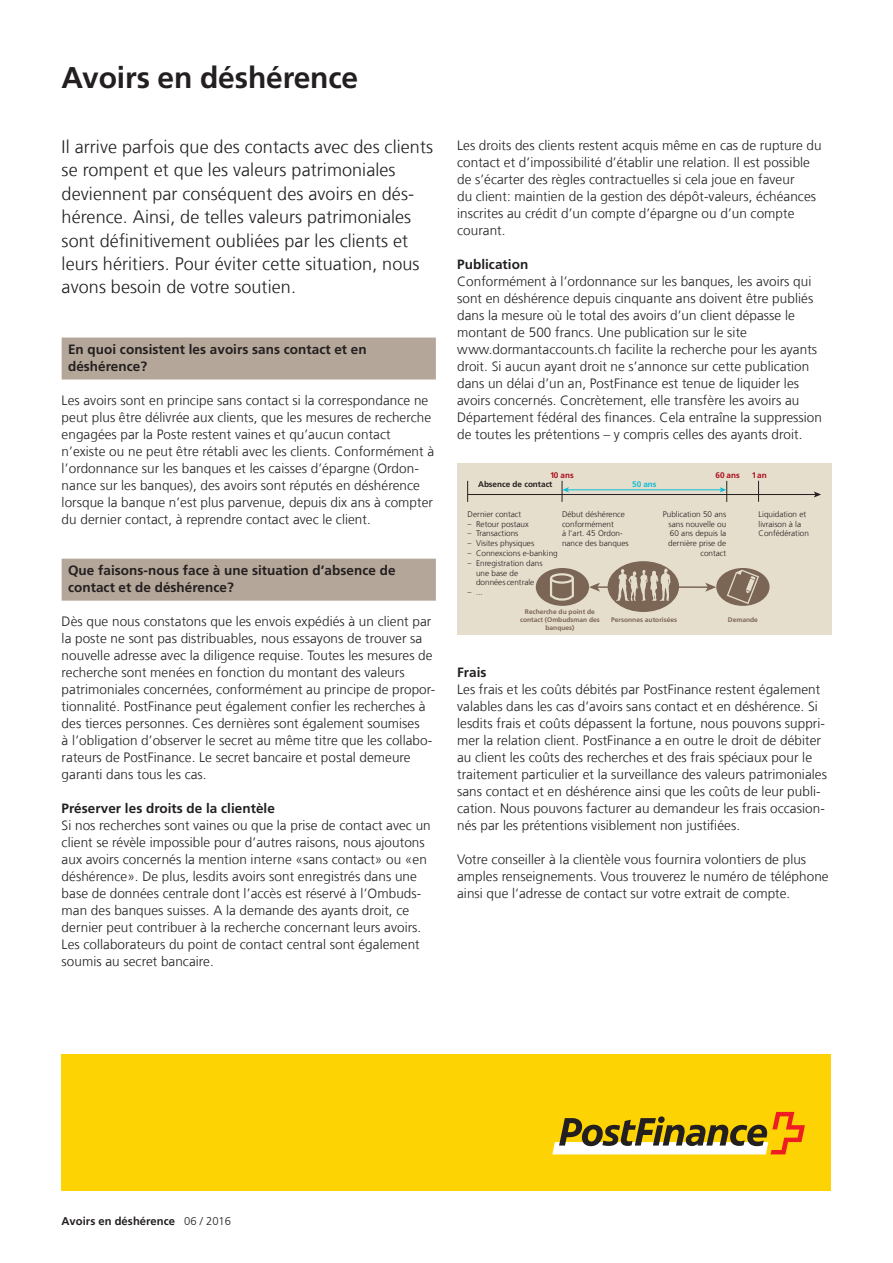
<style>
.page{position:relative;width:893px;height:1263px;background:#fff}
.page>*{position:absolute;margin:0;border:0;box-sizing:border-box;transform-origin:0 0}
.t1{font:700 30px "Frutiger LT Com";letter-spacing:-.005em;color:#231f20}
.t2{font:300 18px/23.4px "Frutiger LT Com";letter-spacing:.005em;color:#231f20}
.t3{font:300 13.5px/17px "Frutiger LT Com";letter-spacing:.005em;color:#231f20}
.t4{font:700 13.5px/17px "Frutiger LT Com";letter-spacing:.005em;color:#231f20}
.t5{font:700 11.25px "Frutiger LT Com";letter-spacing:.005em;color:#231f20}
.t6{font:300 8.1px/9.8px "Frutiger LT Com";color:#231f20}
.t7{font:700 8.1px "Frutiger LT Com";color:#231f20}
.t8{font:700 8.1px "Frutiger LT Com";color:#ab0b1b}
.t9{font:700 8.1px "Frutiger LT Com";color:#0dbcd7}
.t10{font:700 6.75px/7.9px "Frutiger LT Com";color:#7b6656;text-align:center}
.s1{font-weight:300}
</style>
<div class="page">
<div style="left:62px;top:1054px;width:769px;height:137px;background:#fed304"></div>
<svg style="left:552px;top:1112px;width:253px;height:42px"></svg>
<div style="left:62px;top:337px;width:374px;height:42px;background:#b4a698"></div>
<div style="left:62px;top:559px;width:374px;height:42px;background:#b4a698"></div>
<div style="left:457px;top:463px;width:375px;height:171px;background:#e6decc"></div>
<hr style="left:468px;top:494px;width:348px;height:1px;background:#231f20">
<svg style="left:814px;top:491px;width:7px;height:6px"></svg>
<svg style="left:467px;top:481px;width:1px;height:21px"></svg>
<svg style="left:758px;top:481px;width:1px;height:21px"></svg>
<hr style="left:567px;top:489px;width:155px;height:1px;background:#0dbcd7">
<svg style="left:562px;top:481px;width:7px;height:21px"></svg>
<svg style="left:720px;top:481px;width:7px;height:21px"></svg>
<div style="left:608px;top:561px;width:71px;height:51px;background:#7b6656;border-radius:50%"></div>
<svg style="left:616px;top:569px;width:55px;height:32px"></svg>
<div style="left:536px;top:568px;width:53px;height:38px;background:#7b6656;border-radius:50%"></div>
<div style="left:716px;top:568px;width:53px;height:38px;background:#7b6656;border-radius:50%"></div>
<svg style="left:727px;top:570px;width:32px;height:34px"></svg>
<svg style="left:589px;top:583px;width:19px;height:9px"></svg>
<hr style="left:678px;top:586px;width:30px;height:2px;background:#7b6656">
<svg style="left:705px;top:583px;width:11px;height:9px"></svg>
<div style="left:550px;top:573px;width:24px;height:11px;border:2px solid #e6decc;border-radius:50%"></div>
<svg style="left:550px;top:576px;width:24px;height:25px"></svg>
<h1 class="t1" style="left:62px;top:60px;width:298px">Avoirs en déshérence</h1>
<p class="t2" style="left:62px;top:135px;width:373px">Il arrive parfois que des contacts avec des clients se rompent et que les valeurs patrimoniales deviennent par conséquent des avoirs en dés&shy;hérence. Ainsi, de telles valeurs patrimoniales sont définitivement oubliées par les clients et leurs héritiers. Pour éviter cette situation, nous avons besoin de votre soutien.</p>
<h2 class="t4" style="left:68px;top:341px;width:300px">En quoi consistent les avoirs sans contact et en déshérence?</h2>
<p class="t3" style="left:62px;top:392px;width:374px">Les avoirs sont en principe sans contact si la correspondance ne peut plus être délivrée aux clients, que les mesures de recherche engagées par la Poste restent vaines et qu’aucun contact n’existe ou ne peut être rétabli avec les clients. Conformément à l’ordonnance sur les banques et les caisses d’épargne (Ordon&shy;nance sur les banques), des avoirs sont réputés en déshérence lorsque la banque n’est plus parvenue, depuis dix ans à compter du dernier contact, à reprendre contact avec le client.</p>
<h2 class="t4" style="left:68px;top:562px;width:329px">Que faisons-nous face à une situation d’absence de contact et de déshérence?</h2>
<p class="t3" style="left:62px;top:613px;width:375px">Dès que nous constatons que les envois expédiés à un client par la poste ne sont pas distribuables, nous essayons de trouver sa nouvelle adresse avec la diligence requise. Toutes les mesures de recherche sont menées en fonction du montant des valeurs patrimoniales concernées, conformément au principe de propor&shy;tionnalité. PostFinance peut également confier les recherches à des tierces personnes. Ces dernières sont également soumises<br>à l’obligation d’observer le secret au même titre que les collabo&shy;rateurs de PostFinance. Le secret bancaire et postal demeure garanti dans tous les cas.</p>
<h3 class="t4" style="left:62px;top:800px;width:215px">Préserver les droits de la clientèle</h3>
<p class="t3" style="left:62px;top:817px;width:371px">Si nos recherches sont vaines ou que la prise de contact avec un client se révèle impossible pour d’autres raisons, nous ajoutons aux avoirs concernés la mention interne «sans contact» ou «en déshérence». De plus, lesdits avoirs sont enregistrés dans une base de données centrale dont l’accès est réservé à l’Ombuds&shy;man des banques suisses. A la demande des ayants droit, ce dernier peut contribuer à la recherche concernant leurs avoirs.<br>Les collaborateurs du point de contact central sont également soumis au secret bancaire.</p>
<p class="t3" style="left:457px;top:137px;width:366px">Les droits des clients restent acquis même en cas de rupture du contact et d’impossibilité d’établir une relation. Il est possible de s’écarter des règles contractuelles si cela joue en faveur<br>du client: maintien de la gestion des dépôt-valeurs, échéances inscrites au crédit d’un compte d’épargne ou d’un compte courant.</p>
<h3 class="t4" style="left:457px;top:256px;width:73px">Publication</h3>
<p class="t3" style="left:457px;top:273px;width:366px">Conformément à l’ordonnance sur les banques, les avoirs qui sont en déshérence depuis cinquante ans doivent être publiés dans la mesure où le total des avoirs d’un client dépasse le montant de 500 francs. Une publication sur le site<br>w ww.dormantaccounts.ch facilite la recherche pour les ayants droit. Si aucun ayant droit ne s’annonce sur cette publication dans un délai d’un an, PostFinance est tenue de liquider les avoirs concernés. Concrètement, elle transfère les avoirs au Département fédéral des finances. Cela entraîne la suppression de toutes les prétentions – y compris celles des ayants droit.</p>
<p class="t8" style="left:550px;top:470px;width:25px">10 ans</p>
<p class="t8" style="left:715px;top:470px;width:26px">60 ans</p>
<p class="t8" style="left:752px;top:470px;width:17px">1 an</p>
<p class="t7" style="left:478px;top:479px;width:76px">Absence de contact</p>
<p class="t9" style="left:632px;top:479px;width:26px">50 ans</p>
<p class="t6" style="left:468px;top:509px;width:55px">Dernier contact</p>
<p class="t6" style="left:468px;top:519px;width:63px">– Retour postaux</p>
<p class="t6" style="left:468px;top:529px;width:52px">– Transactions</p>
<p class="t6" style="left:468px;top:538px;width:68px">– Visites physiques</p>
<p class="t6" style="left:468px;top:548px;width:92px">– Connexcions e-banking</p>
<p class="t6" style="left:476px;top:558px;width:68px;text-indent:-8px">– Enregistration dans une base de données centrale</p>
<p class="t6" style="left:468px;top:587px;width:17px">– ...</p>
<p class="t6" style="left:562px;top:509px;width:68px">Début déshérence conformément<br>à l’art. 45 Ordon&shy;nance des banques</p>
<p class="t6" style="left:663px;top:509px;width:65px;text-align:right">Publication 50 ans sans nouvelle ou<br>60 ans depuis la dernière prise de contact</p>
<p class="t6" style="left:758px;top:509px;width:52px">Liquidation et livraison à la<br>Confédération</p>
<p class="t10" style="left:520px;top:608px;width:81px">Recherche du point de contact (Ombudsman des banques)</p>
<p class="t10" style="left:611px;top:616px;width:68px">Personnes autorisées</p>
<p class="t10" style="left:728px;top:616px;width:32px">Demande</p>
<h3 class="t4" style="left:457px;top:664px;width:31px">Frais</h3>
<p class="t3" style="left:457px;top:681px;width:371px">Les frais et les coûts débités par PostFinance restent également valables dans les cas d’avoirs sans contact et en déshérence. Si lesdits frais et coûts dépassent la fortune, nous pouvons suppri&shy;mer la relation client. PostFinance a en outre le droit de débiter au client les coûts des recherches et des frais spéciaux pour le traitement particulier et la surveillance des valeurs patrimoniales sans contact et en déshérence ainsi que les coûts de leur publi&shy;cation. Nous pouvons facturer au demandeur les frais occasion&shy;nés par les prétentions visiblement non justifiées.</p>
<p class="t3" style="left:457px;top:851px;width:373px">Votre conseiller à la clientèle vous fournira volontiers de plus amples renseignements. Vous trouverez le numéro de téléphone ainsi que l‘adresse de contact sur votre extrait de compte.</p>
<p class="t5" style="left:62px;top:1214px;width:171px">Avoirs en déshérence <span class="s1">06 / 2016</span></p>
</div>
